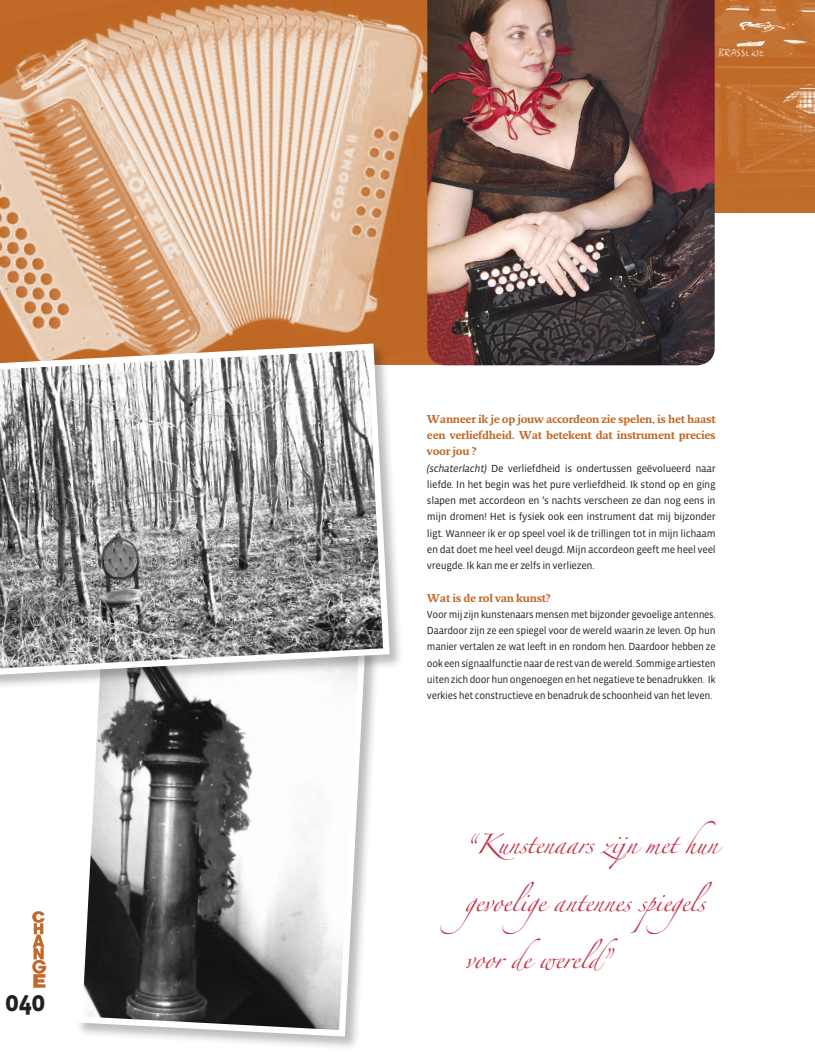
<style>
.page{position:relative;width:815px;height:1053px;background:#fff}
.page>*{position:absolute;margin:0;border:0;box-sizing:border-box;transform-origin:0 0}
.t1{font:700 28.75px "Vista Sans";color:#231f20}
.t2{font:17.5px "Zapfino";letter-spacing:-.03em;color:#c52f47}
.t3{font:700 11.12px/16.2px "Fresco";letter-spacing:-.03em;color:#c06928;text-align:justify}
.t4{font:10.5px/16.2px "Vista Sans";letter-spacing:-.03em;color:#231f20;text-align:justify}
.s1{font-style:italic}
</style>
<div class="page">
<div style="left:75px;top:632px;width:305px;height:419px;background:#231f20;opacity:.3"></div>
<svg style="left:75px;top:689px;width:294px;height:350px"></svg>
<img style="left:0;top:0;width:427px;height:364px">
<div style="left:0;top:343px;width:404px;height:346px;background:#231f20;opacity:.3"></div>
<svg style="left:0;top:340px;width:393px;height:338px;background:#a4a2a0"></svg>
<img style="left:715px;top:0;width:100px;height:213px">
<img style="left:427px;top:0;width:288px;height:365px">
<svg style="left:32px;top:911px;width:14px;height:76px"></svg>
<h1 class="t1" style="left:5px;top:986px;width:42px">040</h1>
<p class="t3" style="left:427px;top:410px;width:290px">Wanneer ik je op jouw accordeon zie spelen, is het haast een verliefdheid. Wat betekent dat instrument precies voor jou ?</p>
<p class="t4" style="left:427px;top:460px;width:290px"><span class="s1">(schaterlacht)</span> De verliefdheid is ondertussen geëvolueerd naar liefde. In het begin was het pure verliefdheid. Ik stond op en ging slapen met accordeon en ’s nachts verscheen ze dan nog eens in mijn dromen! Het is fysiek ook een instrument dat mij bijzonder ligt. Wanneer ik er op speel voel ik de trillingen tot in mijn lichaam en dat doet me heel veel deugd. Mijn accordeon geeft me heel veel vreugde. Ik kan me er zelfs in verliezen.</p>
<p class="t3" style="left:427px;top:589px;width:126px">Wat is de rol van kunst?</p>
<p class="t4" style="left:427px;top:606px;width:290px">Voor mij zijn kunstenaars mensen met bijzonder gevoelige antennes.<br>Daardoor zijn ze een spiegel voor de wereld waarin ze leven. Op hun manier vertalen ze wat leeft in en rondom hen. Daardoor hebben ze ook een signaalfunctie naar de rest van de wereld. Sommige artiesten uiten zich door hun ongenoegen en het negatieve te benadrukken. Ik verkies het constructieve en benadruk de schoonheid van het leven.</p>
<h2 class="t2" style="left:465px;top:837px;width:255px">“Kunstenaars zijn met hun</h2>
<h2 class="t2" style="left:465px;top:894px;width:249px">gevoelige antennes spiegels</h2>
<h2 class="t2" style="left:465px;top:952px;width:154px">voor de wereld”</h2>
</div>
